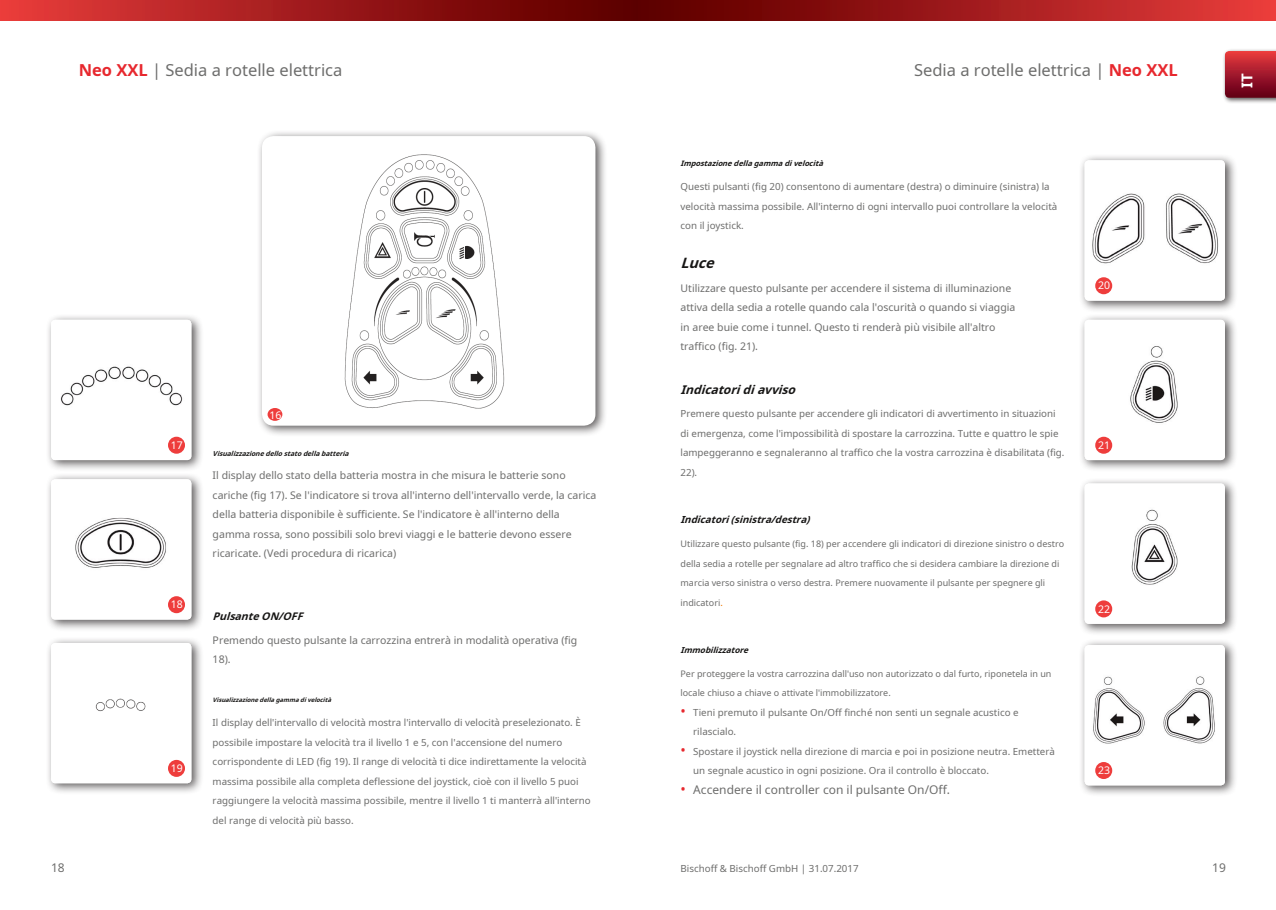
<style>
.page{position:relative;width:1276px;height:910px;background:#fff}
.page>*{position:absolute;margin:0;border:0;box-sizing:border-box;transform-origin:0 0}
.t1{font:16.5px "Noto Sans";color:#6d6d6c}
.t2{font:700 15px "Noto Sans";color:#fff}
.t3{font:italic 700 14.25px "Noto Sans";color:#171615}
.t4{font:12px "Noto Sans";color:#6d6d6c}
.t5{font:italic 700 12px "Noto Sans";color:#171615}
.t6{font:10.5px/19.5px "Noto Sans";color:#6d6d6c}
.t7{font:10.5px "Noto Sans";color:#fff}
.t8{font:italic 700 10.5px "Noto Sans";color:#171615}
.t9{font:9.75px/19.5px "Noto Sans";color:#6d6d6c}
.t10{font:italic 700 9.75px "Noto Sans";color:#171615}
.t11{font:9px/19.5px "Noto Sans";color:#6d6d6c}
.t12{font:italic 700 8.25px "Noto Sans";color:#171615}
.t13{font:italic 700 7.5px "Noto Sans";color:#171615}
.t14{font:italic 700 6.75px "Noto Sans";color:#171615}
.t15{font:italic 700 6px "Noto Sans";color:#171615}
.s1{font-weight:700;color:#e7282e}
.s2{color:#f37900}
.s3{font-size:14.25px;color:#e7282e}
</style>
<div class="page">
<div style="left:0;top:0;width:638px;height:21px;background:linear-gradient(to right,#e73b3c,#570000)"></div>
<div style="left:638px;top:0;width:638px;height:21px;background:linear-gradient(to right,#580000,#e83c3c)"></div>
<div style="left:1222px;top:48px;width:54px;height:57px;background:#231f20;opacity:.75"></div>
<svg style="left:1225px;top:51px;width:51px;height:47px"></svg>
<div style="left:45px;top:314px;width:159px;height:158px;background:#231f20;opacity:.75"></div>
<img style="left:51px;top:320px;width:140px;height:140px">
<div style="left:1079px;top:154px;width:158px;height:158px;background:#231f20;opacity:.75"></div>
<img style="left:1084px;top:160px;width:141px;height:141px">
<div style="left:168px;top:437px;width:17px;height:17px;background:#ee3d3c;border-radius:50%"></div>
<div style="left:1095px;top:277px;width:17px;height:17px;background:#ee3d3c;border-radius:50%"></div>
<div style="left:45px;top:637px;width:159px;height:158px;background:#231f20;opacity:.75"></div>
<img style="left:51px;top:643px;width:140px;height:140px">
<div style="left:1079px;top:477px;width:158px;height:158px;background:#231f20;opacity:.75"></div>
<img style="left:1084px;top:483px;width:141px;height:141px">
<div style="left:168px;top:760px;width:17px;height:17px;background:#ee3d3c;border-radius:50%"></div>
<div style="left:1095px;top:600px;width:17px;height:17px;background:#ee3d3c;border-radius:50%"></div>
<div style="left:1079px;top:639px;width:158px;height:158px;background:#231f20;opacity:.75"></div>
<img style="left:1084px;top:645px;width:141px;height:140px">
<div style="left:1095px;top:762px;width:17px;height:17px;background:#ee3d3c;border-radius:50%"></div>
<div style="left:45px;top:473px;width:159px;height:158px;background:#231f20;opacity:.75"></div>
<img style="left:51px;top:479px;width:140px;height:141px">
<div style="left:1079px;top:314px;width:158px;height:158px;background:#231f20;opacity:.75"></div>
<img style="left:1084px;top:320px;width:141px;height:140px">
<div style="left:168px;top:596px;width:17px;height:17px;background:#ee3d3c;border-radius:50%"></div>
<div style="left:1095px;top:437px;width:17px;height:17px;background:#ee3d3c;border-radius:50%"></div>
<div style="left:256px;top:130px;width:352px;height:308px;background:#231f20;opacity:.75"></div>
<div style="left:262px;top:136px;width:333px;height:290px;background:#fff;border-radius:12px"></div>
<img style="left:344px;top:154px;width:161px;height:255px">
<div style="left:267px;top:408px;width:15px;height:13px;background:#ee3d3c;border-radius:50%"></div>
<h1 class="t1" style="left:79px;top:59px;width:265px"><span class="s1">Neo XXL</span> | Sedia a rotelle elettrica</h1>
<h1 class="t1" style="left:914px;top:59px;width:265px">Sedia a rotelle elettrica | <span class="s1">Neo XXL</span></h1>
<h2 class="t2" style="left:1236px;top:88px;width:16px;rotate:-90deg">IT</h2>
<p class="t7" style="left:171px;top:438px;width:14px">17</p>
<p class="t13" style="left:680px;top:158px;width:147px">Impostazionedellagammadivelocità</p>
<p class="t9" style="left:680px;top:176px;width:378px">Questi pulsanti (fig 20) consentono di aumentare (destra) o diminuire (sinistra) la velocità massima possibile. All'interno di ogni intervallo puoi controllare la velocità con il joystick.</p>
<h3 class="t3" style="left:680px;top:253px;width:40px">Luce</h3>
<p class="t6" style="left:680px;top:278px;width:336px">Utilizzare questo pulsante per accendere il sistema di illuminazione attiva della sedia a rotelle quando cala l'oscurità o quando si viaggia in aree buie come i tunnel. Questo ti renderà più visibile all'altro traffico (fig. 21).</p>
<p class="t7" style="left:1098px;top:278px;width:14px">20</p>
<p class="t5" style="left:680px;top:381px;width:121px">Indicatoridiavviso</p>
<p class="t7" style="left:269px;top:408px;width:14px">16</p>
<p class="t9" style="left:680px;top:404px;width:385px">Premere questo pulsante per accendere gli indicatori di avvertimento in situazioni di emergenza, come l'impossibilità di spostare la carrozzina. Tutte e quattro le spie lampeggeranno e segnaleranno al traffico che la vostra carrozzina è disabilitata (fig.<br>22).</p>
<p class="t14" style="left:213px;top:448px;width:140px">Visualizzazionedellostatodellabatteria</p>
<p class="t6" style="left:213px;top:465px;width:385px">Il display dello stato della batteria mostra in che misura le batterie sono cariche (fig 17). Se l'indicatore si trova all'interno dell'intervallo verde, la carica della batteria disponibile è sufficiente. Se l'indicatore è all'interno della gamma rossa, sono possibili solo brevi viaggi e le batterie devono essere ricaricate. (Vedi procedura di ricarica)</p>
<p class="t10" style="left:680px;top:513px;width:134px">Indicatori(sinistra/destra)</p>
<p class="t11" style="left:680px;top:534px;width:385px">Utilizzare questo pulsante (fig. 18) per accendere gli indicatori di direzione sinistro o destro della sedia a rotelle per segnalare ad altro traffico che si desidera cambiare la direzione di marcia verso sinistra o verso destra. Premere nuovamente il pulsante per spegnere gli</p>
<p class="t7" style="left:1098px;top:438px;width:14px">21</p>
<p class="t7" style="left:171px;top:597px;width:14px">18</p>
<p class="t11" style="left:680px;top:592px;width:44px">indicatori<span class="s2">.</span></p>
<p class="t8" style="left:213px;top:609px;width:96px">PulsanteON/OFF</p>
<p class="t7" style="left:1098px;top:601px;width:14px">22</p>
<p class="t6" style="left:213px;top:630px;width:366px">Premendo questo pulsante la carrozzina entrerà in modalità operativa (fig<br>18).</p>
<p class="t12" style="left:680px;top:644px;width:73px">Immobilizzatore</p>
<p class="t11" style="left:680px;top:664px;width:372px">Per proteggere la vostra carrozzina dall'uso non autorizzato o dal furto, riponetela in un locale chiuso a chiave o attivate l'immobilizzatore.</p>
<p class="t9" style="left:693px;top:702px;width:327px;text-indent:-13px"><span class="s3">•</span> Tieni premuto il pulsante On/Off finché non senti un segnale acustico e rilascialo.</p>
<p class="t9" style="left:693px;top:741px;width:363px;text-indent:-13px"><span class="s3">•</span> Spostare il joystick nella direzione di marcia e poi in posizione neutra. Emetterà un segnale acustico in ogni posizione. Ora il controllo è bloccato.</p>
<p class="t4" style="left:680px;top:781px;width:271px"><span class="s3">•</span> Accendere il controller con il pulsante On/Off.</p>
<p class="t15" style="left:213px;top:696px;width:122px">Visualizzazionedellagammadivelocità</p>
<p class="t9" style="left:213px;top:713px;width:380px">Il display dell'intervallo di velocità mostra l'intervallo di velocità preselezionato. È possibile impostare la velocità tra il livello 1 e 5, con l'accensione del numero corrispondente di LED (fig 19). Il range di velocità ti dice indirettamente la velocità massima possibile alla completa deflessione del joystick, cioè con il livello 5 puoi raggiungere la velocità massima possibile, mentre il livello 1 ti manterrà all'interno del range di velocità più basso.</p>
<p class="t7" style="left:171px;top:761px;width:14px">19</p>
<p class="t7" style="left:1098px;top:763px;width:14px">23</p>
<p class="t4" style="left:51px;top:859px;width:15px">18</p>
<p class="t9" style="left:680px;top:859px;width:180px">Bischoff &amp; Bischoff GmbH | 31.07.2017</p>
<p class="t4" style="left:1212px;top:859px;width:15px">19</p>
</div>
